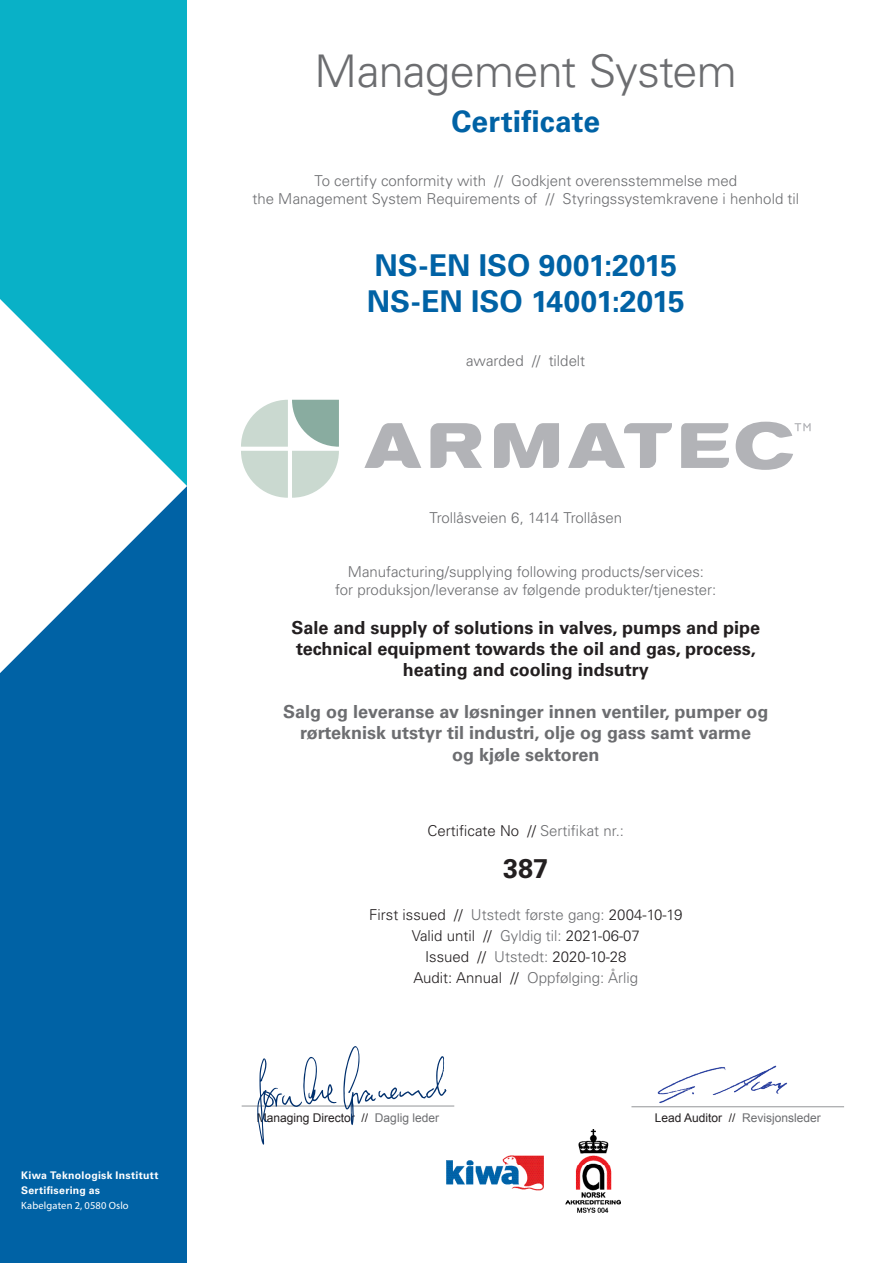
<style>
.page{position:relative;width:893px;height:1263px;background:#fff}
.page>*{position:absolute;margin:0;border:0;box-sizing:border-box;transform-origin:0 0}
.certificate_title{font:300 45px "Univers LT Std";letter-spacing:-.015em;color:#6c6d70}
.certificate{font:700 30px "Univers LT Std";color:#0062a5}
.t1{font:700 27px "Univers LT Std";color:#231f20}
.t2{font:700 18px "Univers LT Std";color:#231f20}
.t3{font:700 18px "Univers LT Std";color:#6c6d70}
.explanation_text{font:300 15px "Univers LT Std";color:#6c6d70}
.t4{font:300 15px "Univers LT Std";color:#231f20}
.t5{font:12px "Arial";color:#231f20}
.t6{font:12px "Arial";color:#6c6d70}
.t7{font:700 10.5px/15px "Univers LT Std";letter-spacing:.025em;color:#fff}
.t8{font:10.5px "Myriad Pro";letter-spacing:.015em;color:#fff}
.s1{color:#6c6d70}
.s2{color:#231f20}
</style>
<div class="page">
<div style="left:0;top:486px;width:187px;height:777px;background:#0062a5"></div>
<div style="left:0;top:0;width:187px;height:486px;background:#09b1c7"></div>
<svg style="left:0;top:299px;width:187px;height:374px;fill:#fff"></svg>
<hr style="left:242px;top:1106px;width:212px;height:1px;background:#939598">
<hr style="left:631px;top:1106px;width:213px;height:1px;background:#939598">
<img style="left:446px;top:1130px;width:175px;height:83px">
<svg style="left:343px;top:1046px;width:103px;height:79px"></svg>
<svg style="left:257px;top:1057px;width:80px;height:87px"></svg>
<svg style="left:681px;top:423px;width:48px;height:45px"></svg>
<svg style="left:430px;top:423px;width:52px;height:45px"></svg>
<svg style="left:568px;top:423px;width:104px;height:45px"></svg>
<svg style="left:364px;top:423px;width:57px;height:45px"></svg>
<svg style="left:494px;top:423px;width:65px;height:45px"></svg>
<svg style="left:736px;top:422px;width:75px;height:48px"></svg>
<svg style="left:241px;top:400px;width:98px;height:98px"></svg>
<img style="left:657px;top:1065px;width:131px;height:38px">
<p class="t7" style="left:21px;top:1168px;width:139px">Kiwa Teknologisk Institutt<br>Sertifisering as</p>
<p class="t8" style="left:21px;top:1199px;width:109px">Kabelgaten 2, 0580 Oslo</p>
<p class="certificate_title" style="left:315px;top:44px;width:424px">Management System</p>
<p class="certificate" style="left:451px;top:103px;width:150px">Certificate</p>
<p class="explanation_text" style="left:314px;top:171px;width:424px">To certify conformity with // Godkjent overensstemmelse med</p>
<p class="explanation_text" style="left:252px;top:189px;width:548px">the Management System Requirements of // Styringssystemkravene i henhold til</p>
<p class="certificate" style="left:374px;top:247px;width:304px">NS-EN ISO 9001:2015</p>
<p class="certificate" style="left:367px;top:283px;width:319px">NS-EN ISO 14001:2015</p>
<p class="explanation_text" style="left:466px;top:351px;width:120px">awarded // tildelt</p>
<p class="explanation_text" style="left:429px;top:509px;width:194px">Trollåsveien 6, 1414 Trollåsen</p>
<p class="explanation_text" style="left:348px;top:563px;width:358px">Manufacturing/supplying following products/services:</p>
<p class="explanation_text" style="left:335px;top:581px;width:383px">for produksjon/leveranse av følgende produkter/tjenester:</p>
<p class="t2" style="left:291px;top:617px;width:470px">Sale and supply of solutions in valves, pumps and pipe</p>
<p class="t2" style="left:296px;top:638px;width:461px">technical equipment towards the oil and gas, process,</p>
<p class="t2" style="left:403px;top:659px;width:248px">heating and cooling indsutry</p>
<p class="t3" style="left:283px;top:701px;width:487px">Salg og leveranse av løsninger innen ventiler, pumper og</p>
<p class="t3" style="left:300px;top:722px;width:452px">rørteknisk utstyr til industri, olje og gass samt varme</p>
<p class="t3" style="left:452px;top:744px;width:149px">og kjøle sektoren</p>
<p class="t4" style="left:428px;top:821px;width:198px">Certificate No // <span class="s1">Sertifikat nr.:</span></p>
<p class="t1" style="left:503px;top:852px;width:47px">387</p>
<p class="t4" style="left:369px;top:905px;width:315px">First issued // <span class="s1">Utstedt første gang:</span> 2004-10-19</p>
<p class="t4" style="left:412px;top:926px;width:230px">Valid until // <span class="s1">Gyldig til:</span> 2021-06-07</p>
<p class="t4" style="left:425px;top:947px;width:203px">Issued // <span class="s1">Utstedt:</span> 2020-10-28</p>
<p class="explanation_text" style="left:414px;top:968px;width:226px"><span class="s2">Audit: Annual //</span> Oppfølging: Årlig</p>
<p class="t5" style="left:257px;top:1109px;width:184px">Managing Director // <span class="s1">Daglig leder</span></p>
<p class="t6" style="left:655px;top:1109px;width:168px"><span class="s2">Lead Auditor //</span> Revisjonsleder</p>
</div>
